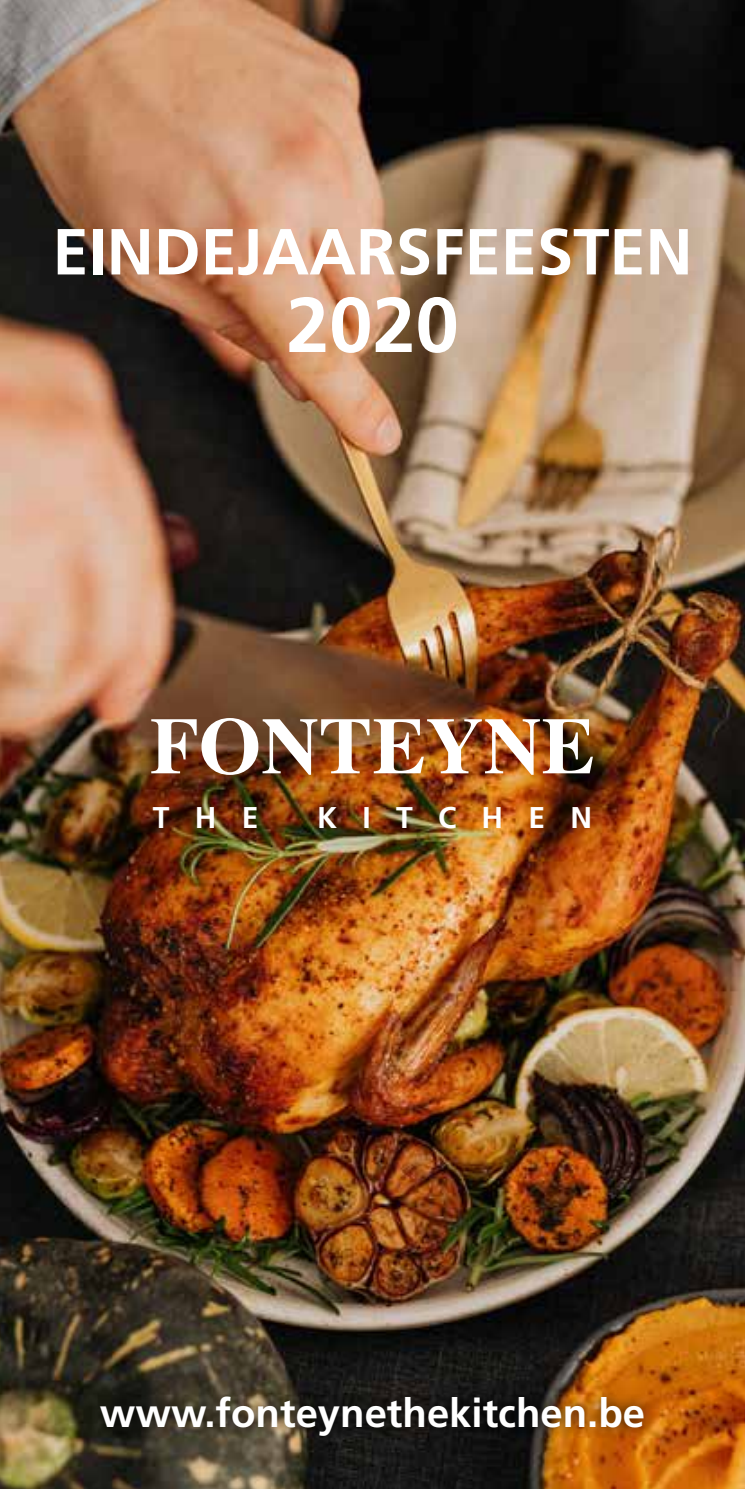
<style>
.page{position:relative;width:745px;height:1489px;background:#fff}
.page>*{position:absolute;margin:0;border:0;box-sizing:border-box;transform-origin:0 0}
.t1{font:700 80px "Times";color:#fff}
.t2{font:700 77.5px "Frutiger";color:#fff}
.t3{font:700 65px "Frutiger";color:#fff}
.t4{font:700 40px "Frutiger";color:#fff}
.t5{font:700 30px "Frutiger";letter-spacing:.84em;color:#fff}
</style>
<div class="page">
<img style="left:0;top:0;width:744px;height:1488px">
<div style="left:88px;top:1383px;width:567px;height:65px;background:#000;opacity:.75"></div>
<h3 class="t3" style="left:52px;top:214px;width:641px">EINDEJAARSFEESTEN</h3>
<h2 class="t2" style="left:286px;top:279px;width:174px">2020</h2>
<h1 class="t1" style="left:150px;top:669px;width:446px">FONTEYNE</h1>
<p class="t5" style="left:153px;top:800px;width:107px">THE</p>
<p class="t5" style="left:317px;top:800px;width:276px">KITCHEN</p>
<p class="t4" style="left:100px;top:1388px;width:546px">www.fonteynethekitchen.be</p>
</div>
